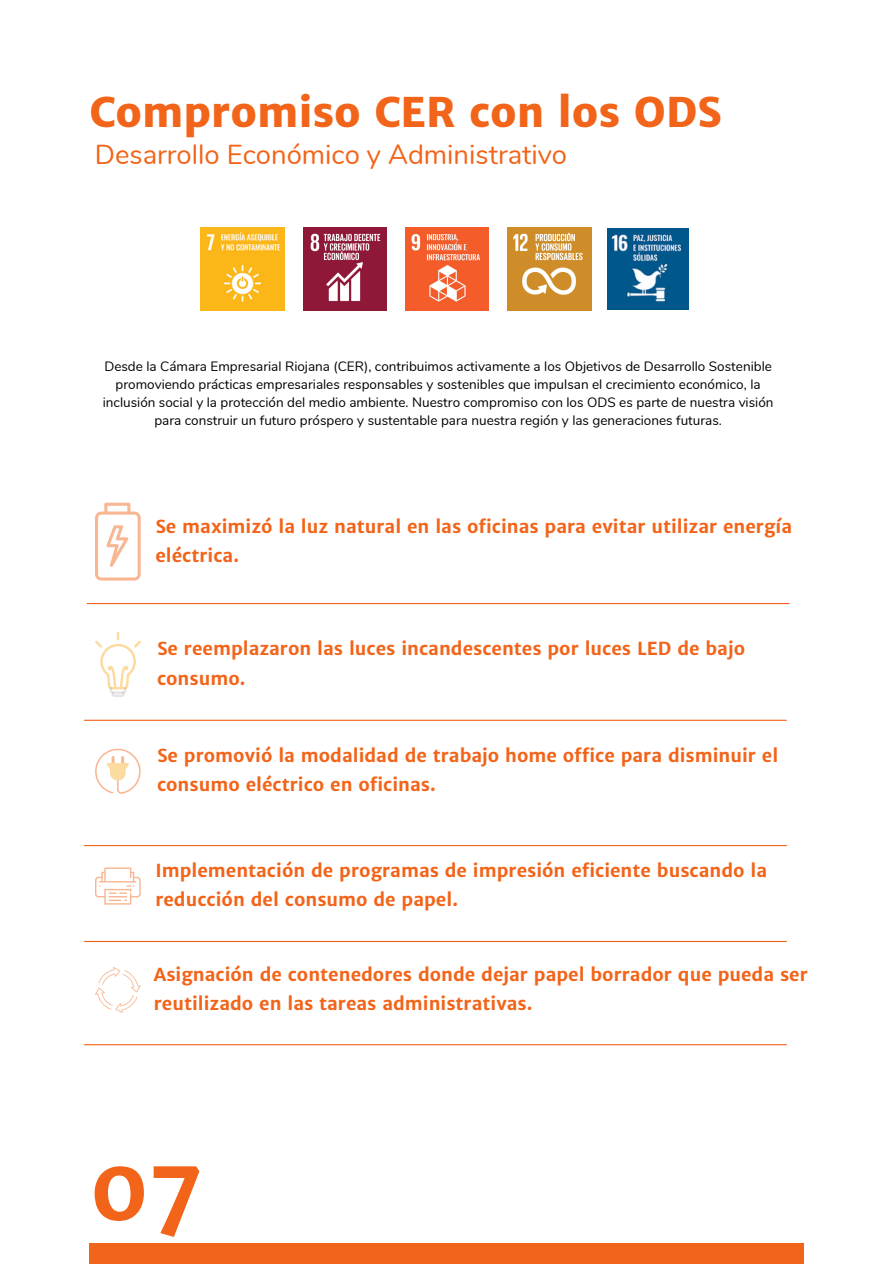
<style>
.page{position:relative;width:894px;height:1264px;background:#fff}
.page>*{position:absolute;margin:0;border:0;box-sizing:border-box;transform-origin:0 0}
.t1{font:700 86.85px "Merriweather Sans";color:#f26419}
.t2{font:800 40.95px "Merriweather Sans";color:#f26419}
.t3{font:27.45px "Nunito";color:#f26419}
.t4{font:700 18px/29.2px "Merriweather Sans";color:#f26419}
.t5{font:13.5px/18px "Nunito";color:#000;text-align:center}
</style>
<div class="page">
<div style="left:89px;top:1243px;width:715px;height:20px;background:#f26419"></div>
<hr style="left:87px;top:603px;width:702px;height:1px;background:#f26419">
<img style="left:201px;top:227px;width:83px;height:84px">
<img style="left:303px;top:227px;width:83px;height:84px">
<img style="left:405px;top:227px;width:83px;height:84px">
<img style="left:508px;top:227px;width:83px;height:84px">
<img style="left:607px;top:229px;width:81px;height:81px">
<svg style="left:95px;top:502px;width:46px;height:78px"></svg>
<svg style="left:95px;top:633px;width:46px;height:64px"></svg>
<hr style="left:84px;top:719px;width:702px;height:1px;background:#f26419">
<svg style="left:95px;top:748px;width:46px;height:45px"></svg>
<hr style="left:84px;top:845px;width:702px;height:1px;background:#f26419">
<svg style="left:95px;top:867px;width:46px;height:37px"></svg>
<svg style="left:95px;top:967px;width:46px;height:46px"></svg>
<hr style="left:84px;top:940px;width:702px;height:2px;background:#f26419">
<hr style="left:84px;top:1044px;width:702px;height:1px;background:#f26419">
<p class="t2" style="left:89px;top:86px;width:634px">Compromiso CER con los ODS</p>
<p class="t3" style="left:95px;top:136px;width:473px">Desarrollo Económico y Administrativo</p>
<p class="t5" style="left:103px;top:358px;width:672px">Desde la Cámara Empresarial Riojana (CER), contribuimos activamente a los Objetivos de Desarrollo Sostenible promoviendo prácticas empresariales responsables y sostenibles que impulsan el crecimiento económico, la inclusión social y la protección del medio ambiente. Nuestro compromiso con los ODS es parte de nuestra visión para construir un futuro próspero y sustentable para nuestra región y las generaciones futuras.</p>
<p class="t4" style="left:155px;top:511px;width:638px">Se maximizó la luz natural en las oficinas para evitar utilizar energía eléctrica.</p>
<p class="t4" style="left:157px;top:634px;width:589px">Se reemplazaron las luces incandescentes por luces LED de bajo consumo.</p>
<h3 class="t4" style="left:157px;top:741px;width:622px">Se promovió la modalidad de trabajo home office para disminuir el consumo eléctrico en oficinas.</h3>
<p class="t4" style="left:155px;top:856px;width:613px">Implementación de programas de impresión eficiente buscando la reducción del consumo de papel.</p>
<h3 class="t4" style="left:154px;top:959px;width:655px">Asignación de contenedores donde dejar papel borrador que pueda ser reutilizado en las tareas administrativas.</h3>
<h3 class="t1" style="left:89px;top:1134px;width:116px">07</h3>
</div>
